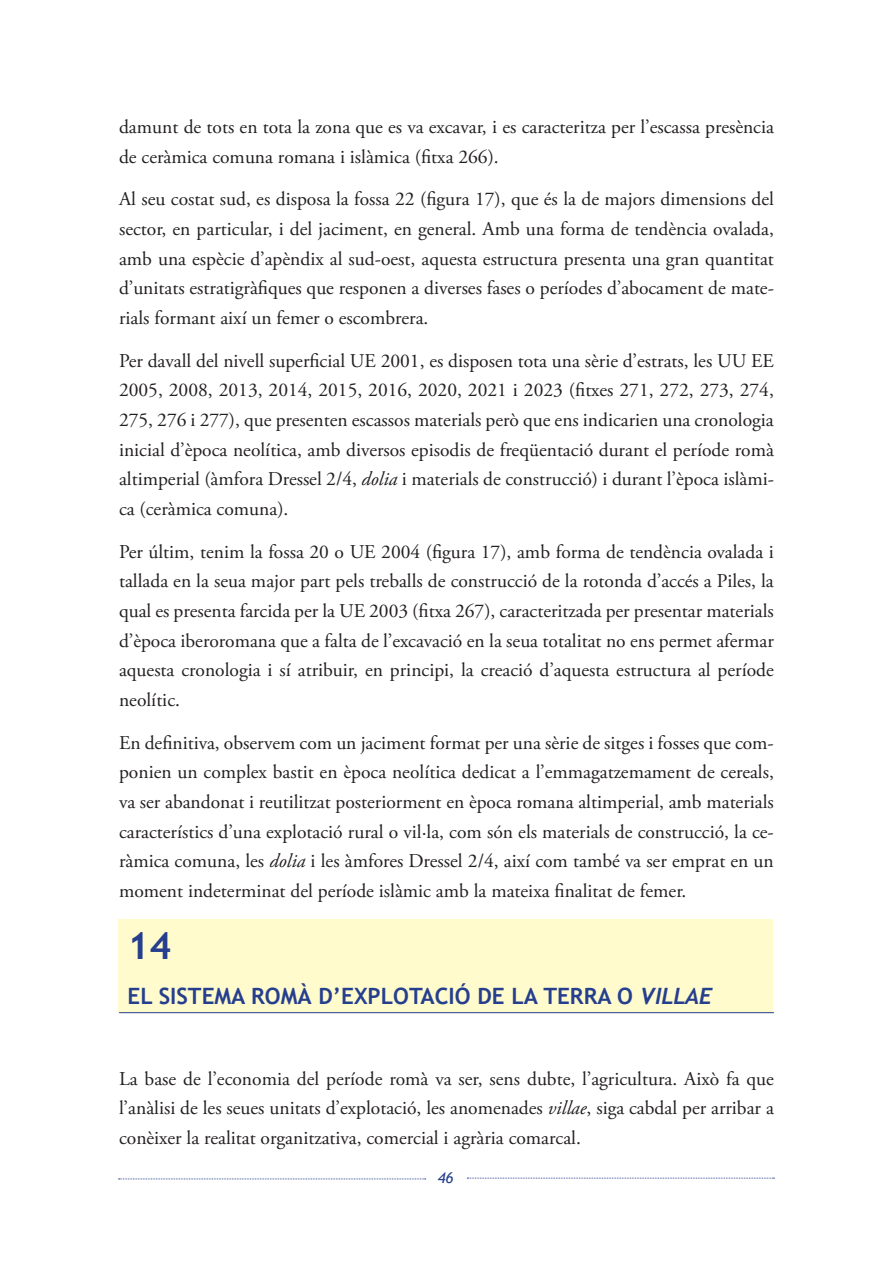
<style>
.page{position:relative;width:893px;height:1263px;background:#fff}
.page>*{position:absolute;margin:0;border:0;box-sizing:border-box;transform-origin:0 0}
.t1{font:700 37.5px "Trebuchet MS";color:#253f8e}
.t2{font:700 22.5px "Trebuchet MS";color:#253f8e}
.t3{font:19.5px/29.7px "Adobe Garamond Pro";color:#231f20;text-align:justify}
.t4{font:italic 15px "Trebuchet MS";color:#253f8e}
.s1{font-style:italic}
.s2{font-family:"Trebuchet";font-style:italic}
</style>
<div class="page">
<svg style="left:119px;top:1178px;width:307px;height:1px"></svg>
<svg style="left:467px;top:1178px;width:307px;height:1px"></svg>
<div style="left:118px;top:919px;width:655px;height:94px;background:#fffbcc"></div>
<hr style="left:119px;top:1012px;width:655px;height:1px;background:#253f8e">
<p class="t3" style="left:119px;top:113px;width:657px">damunt de tots en tota la zona que es va excavar, i es caracteritza per l’escassa presència de ceràmica comuna romana i islàmica (fitxa 266).</p>
<p class="t3" style="left:119px;top:185px;width:656px">Al seu costat sud, es disposa la fossa 22 (figura 17), que és la de majors dimensions del sector, en particular, i del jaciment, en general. Amb una forma de tendència ovalada, amb una espècie d’apèndix al sud-oest, aquesta estructura presenta una gran quantitat d’unitats estratigràfiques que responen a diverses fases o períodes d’abocament de mate&shy;rials formant així un femer o escombrera.</p>
<p class="t3" style="left:119px;top:346px;width:656px">Per davall del nivell superficial UE 2001, es disposen tota una sèrie d’estrats, les UU EE 2005, 2008, 2013, 2014, 2015, 2016, 2020, 2021 i 2023 (fitxes 271, 272, 273, 274, 275, 276 i 277), que presenten escassos materials però que ens indicarien una cronologia inicial d’època neolítica, amb diversos episodis de freqüentació durant el període romà altimperial (àmfora Dressel 2/4, <span class="s1">dolia</span> i materials de construcció) i durant l’època islàmi&shy;ca (ceràmica comuna).</p>
<p class="t3" style="left:119px;top:537px;width:656px">Per últim, tenim la fossa 20 o UE 2004 (figura 17), amb forma de tendència ovalada i tallada en la seua major part pels treballs de construcció de la rotonda d’accés a Piles, la qual es presenta farcida per la UE 2003 (fitxa 267), caracteritzada per presentar materials d’època iberoromana que a falta de l’excavació en la seua totalitat no ens permet afermar aquesta cronologia i sí atribuir, en principi, la creació d’aquesta estructura al període neolític.</p>
<p class="t3" style="left:119px;top:728px;width:656px">En definitiva, observem com un jaciment format per una sèrie de sitges i fosses que com&shy;ponien un complex bastit en època neolítica dedicat a l’emmagatzemament de cereals, va ser abandonat i reutilitzat posteriorment en època romana altimperial, amb materials característics d’una explotació rural o vil·la, com són els materials de construcció, la ce&shy;ràmica comuna, les <span class="s1">dolia</span> i les àmfores Dressel 2/4, així com també va ser emprat en un moment indeterminat del període islàmic amb la mateixa finalitat de femer.</p>
<p class="t1" style="left:128px;top:922px;width:45px">14</p>
<p class="t2" style="left:128px;top:982px;width:586px">EL SISTEMA ROMÀ D’EXPLOTACIÓ DE LA TERRA O <span class="s2">VILLAE</span></p>
<p class="t3" style="left:119px;top:1064px;width:656px">La base de l’economia del període romà va ser, sens dubte, l’agricultura. Això fa que l’anàlisi de les seues unitats d’explotació, les anomenades <span class="s1">villae</span>, siga cabdal per arribar a conèixer la realitat organitzativa, comercial i agrària comarcal.</p>
<p class="t4" style="left:438px;top:1169px;width:17px">46</p>
</div>
